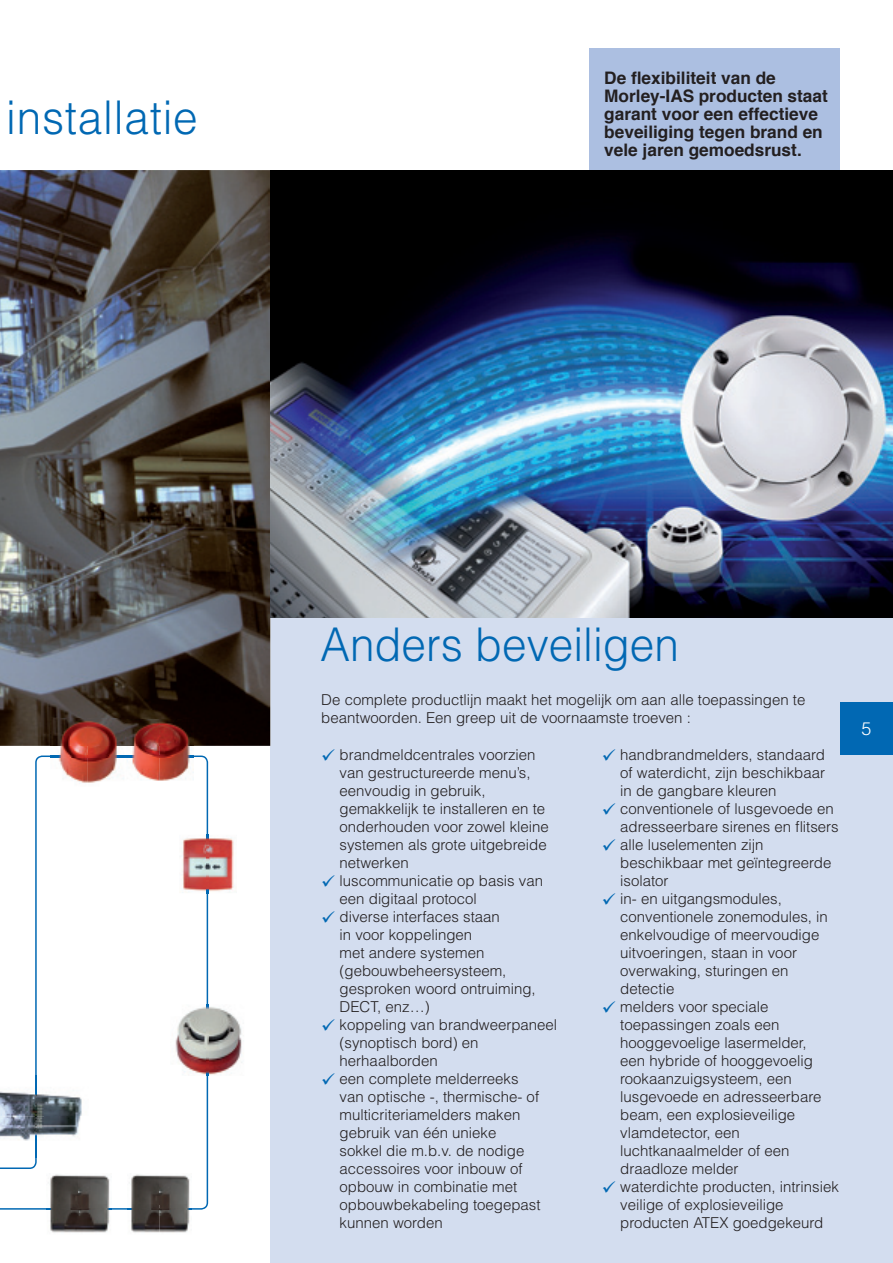
<style>
.page{position:relative;width:893px;height:1263px;background:#fff}
.page>*{position:absolute;margin:0;border:0;box-sizing:border-box;transform-origin:0 0}
.t1{font:300 46.5px "Helvetica";color:#0168b3;scale:.95 1}
.t2{font:300 18px "Helvetica";color:#fff}
.t3{font:700 17.25px/18px "Helvetica";color:#231f20}
.t4{font:300 15px/18px "Helvetica";color:#231f20}
.s1{color:#0168b3}
</style>
<div class="page">
<div style="left:270px;top:599px;width:623px;height:664px;background:#d3ddef"></div>
<img style="left:0;top:170px;width:270px;height:576px">
<div style="left:840px;top:702px;width:53px;height:53px;background:#0168b3"></div>
<div style="left:590px;top:48px;width:250px;height:122px;background:#acbfe1"></div>
<img style="left:270px;top:170px;width:623px;height:447px">
<svg style="left:0;top:755px;width:208px;height:455px"></svg>
<img style="left:47px;top:1174px;width:64px;height:59px">
<img style="left:47px;top:1208px;width:64px;height:1px">
<img style="left:128px;top:1174px;width:64px;height:59px">
<img style="left:128px;top:1208px;width:64px;height:1px">
<img style="left:179px;top:835px;width:55px;height:58px">
<img style="left:207px;top:835px;width:1px;height:58px">
<img style="left:170px;top:1004px;width:72px;height:72px">
<img style="left:207px;top:1004px;width:1px;height:72px">
<img style="left:50px;top:719px;width:144px;height:67px">
<img style="left:50px;top:755px;width:144px;height:2px">
<img style="left:0;top:1075px;width:88px;height:83px">
<img style="left:35px;top:1075px;width:2px;height:83px">
<h1 class="t1" style="left:6px;top:89px;width:203px">installatie</h1>
<p class="t3" style="left:604px;top:70px;width:225px">De flexibiliteit van de<br>Morley-IAS producten staat garant voor een effectieve beveiliging tegen brand en vele jaren gemoedsrust.</p>
<h1 class="t1" style="left:321px;top:615px;width:379px">Anders beveiligen</h1>
<p class="t4" style="left:321px;top:690px;width:486px">De complete productlijn maakt het mogelijk om aan alle toepassingen te beantwoorden. Een greep uit de voornaamste troeven :</p>
<p class="t4" style="left:340px;top:745px;width:211px;text-indent:-18px"><span class="s1">✓</span> brandmeldcentrales voorzien van gestructureerde menu’s, eenvoudig in gebruik, gemakkelijk te installeren en te onderhouden voor zowel kleine systemen als grote uitgebreide netwerken</p>
<p class="t4" style="left:340px;top:871px;width:205px;text-indent:-18px"><span class="s1">✓</span> luscommunicatie op basis van een digitaal protocol</p>
<p class="t4" style="left:340px;top:907px;width:198px;text-indent:-18px"><span class="s1">✓</span> diverse interfaces staan<br>in voor koppelingen<br>met andere systemen (gebouwbeheersysteem, gesproken woord ontruiming,<br>DECT, enz…)</p>
<p class="t4" style="left:340px;top:1015px;width:219px;text-indent:-18px"><span class="s1">✓</span> koppeling van brandweerpaneel (synoptisch bord) en herhaalborden</p>
<p class="t4" style="left:340px;top:1069px;width:202px;text-indent:-18px"><span class="s1">✓</span> een complete melderreeks van optische -, thermische- of multicriteriamelders maken gebruik van één unieke sokkel die m.b.v. de nodige accessoires voor inbouw of opbouw in combinatie met opbouwbekabeling toegepast kunnen worden</p>
<p class="t4" style="left:620px;top:745px;width:206px;text-align:justify;text-indent:-18px"><span class="s1">✓</span> handbrandmelders, standaard of waterdicht, zijn beschikbaar in de gangbare kleuren</p>
<p class="t4" style="left:620px;top:799px;width:220px;text-indent:-18px"><span class="s1">✓</span> conventionele of lusgevoede en adresseerbare sirenes en flitsers</p>
<p class="t4" style="left:620px;top:835px;width:213px;text-indent:-18px"><span class="s1">✓</span> alle luselementen zijn beschikbaar met geïntegreerde isolator</p>
<p class="t4" style="left:620px;top:889px;width:209px;text-indent:-18px"><span class="s1">✓</span> in- en uitgangsmodules, conventionele zonemodules, in enkelvoudige of meervoudige uitvoeringen, staan in voor overwaking, sturingen en detectie</p>
<p class="t4" style="left:620px;top:997px;width:203px;text-indent:-18px"><span class="s1">✓</span> melders voor speciale toepassingen zoals een hooggevoelige lasermelder, een hybride of hooggevoelig rookaanzuigsysteem, een lusgevoede en adresseerbare beam, een explosieveilige vlamdetector, een luchtkanaalmelder of een draadloze melder</p>
<p class="t4" style="left:620px;top:1177px;width:220px;text-indent:-18px"><span class="s1">✓</span> waterdichte producten, intrinsiek veilige of explosieveilige producten ATEX goedgekeurd</p>
<p class="t2" style="left:861px;top:718px;width:12px">5</p>
</div>
